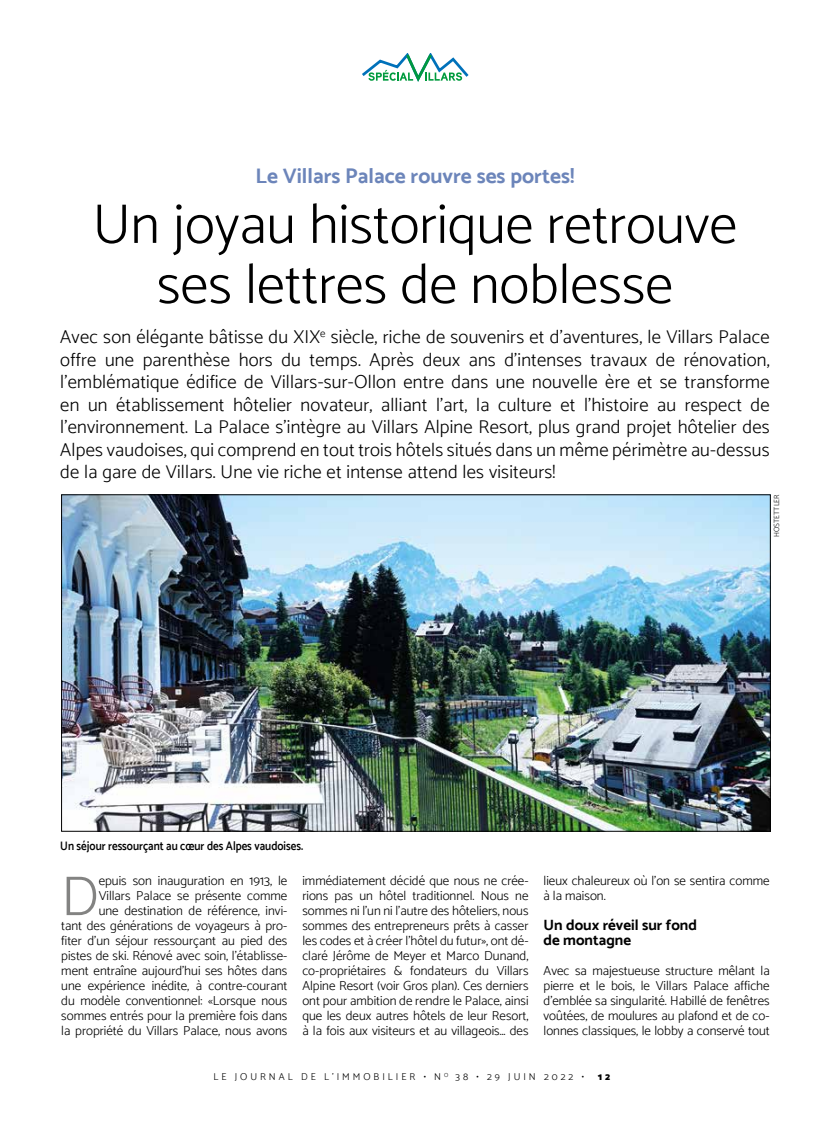
<style>
.page{position:relative;width:830px;height:1134px;background:#fff}
.page>*{position:absolute;margin:0;border:0;box-sizing:border-box;transform-origin:0 0}
.t1{font:300 56.38px "Catamaran";color:#838382}
.t2{font:300 56.25px/60px "Catamaran";color:#000;text-align:center}
.t3{font:700 21.25px "Catamaran";color:#6c85ba}
.t4{font:300 18.75px/22.5px "Catamaran";letter-spacing:.01em;color:#000;text-align:justify}
.t5{font:700 15px/15px "Catamaran";color:#000}
.t6{font:300 13.12px/15px "Catamaran";color:#000;text-align:justify}
.t7{font:600 12.5px "Catamaran";color:#000;scale:.88 1}
.t8{font:300 10px "Catamaran";letter-spacing:.3em;color:#000}
.t9{font:900 10px "Catamaran";color:#000}
.t10{font:300 7.5px "Catamaran";letter-spacing:.01em;color:#000}
</style>
<div class="page">
<img style="left:63px;top:496px;width:705px;height:333px">
<svg style="left:362px;top:53px;width:106px;height:29px"></svg>
<h3 class="t3" style="left:255px;top:163px;width:320px">Le Villars Palace rouvre ses portes!</h3>
<h2 class="t2" style="left:93px;top:193px;width:645px">Un joyau historique retrouve ses lettres de noblesse</h2>
<p class="t4" style="left:60px;top:325px;width:710px">Avec son élégante bâtisse du XIX<sup>e</sup> siècle, riche de souvenirs et d’aventures, le Villars Palace offre une parenthèse hors du temps. Après deux ans d’intenses travaux de rénovation, l’emblématique édifice de Villars-sur-Ollon entre dans une nouvelle ère et se transforme en un établissement hôtelier novateur, alliant l’art, la culture et l’histoire au respect de l’environnement. La Palace s’intègre au Villars Alpine Resort, plus grand projet hôtelier des Alpes vaudoises, qui comprend en tout trois hôtels situés dans un même périmètre au-dessus de la gare de Villars. Une vie riche et intense attend les visiteurs!</p>
<p class="t7" style="left:60px;top:838px;width:277px">Un séjour ressourçant au cœur des Alpes vaudoises.</p>
<p class="t10" style="left:771px;top:537px;width:44px;rotate:-90deg">HOSTETTLER</p>
<p class="t6" style="left:61px;top:873px;width:227px;text-align:right">epuis son inauguration en 1913, le<br>Villars Palace se présente comme<br>une destination de référence, invi-<br>tant des générations de voyageurs à pro&shy;fiter d’un séjour ressourçant au pied des pistes de ski. Rénové avec soin, l’établisse&shy;ment entraîne aujourd’hui ses hôtes dans une expérience inédite, à contre-courant du modèle conventionnel: «Lorsque nous sommes entrés pour la première fois dans la propriété du Villars Palace, nous avons</p>
<p class="t6" style="left:302px;top:873px;width:227px">immédiatement décidé que nous ne crée&shy;rions pas un hôtel traditionnel. Nous ne sommes ni l’un ni l’autre des hôteliers, nous sommes des entrepreneurs prêts à casser les codes et à créer l’hôtel du futur», ont dé&shy;claré Jérôme de Meyer et Marco Dunand, co-propriétaires &amp; fondateurs du Villars Alpine Resort (voir Gros plan). Ces derniers ont pour ambition de rendre le Palace, ainsi que les deux autres hôtels de leur Resort, à la fois aux visiteurs et au villageois… des</p>
<p class="t6" style="left:543px;top:873px;width:227px">lieux chaleureux où l’on se sentira comme à la maison.</p>
<h1 class="t1" style="left:61px;top:863px;width:39px">D</h1>
<p class="t5" style="left:543px;top:917px;width:155px">Un doux réveil sur fond de montagne</p>
<p class="t6" style="left:543px;top:963px;width:227px">Avec sa majestueuse structure mêlant la pierre et le bois, le Villars Palace affiche d’emblée sa singularité. Habillé de fenêtres voûtées, de moulures au plafond et de co&shy;lonnes classiques, le lobby a conservé tout</p>
<p class="t8" style="left:213px;top:1071px;width:372px">LE JOURNAL DE L’IMMOBILIER • N <sup>O</sup> 38 • 29 JUIN 2022 •</p>
<p class="t9" style="left:597px;top:1071px;width:14px">1 2</p>
</div>
